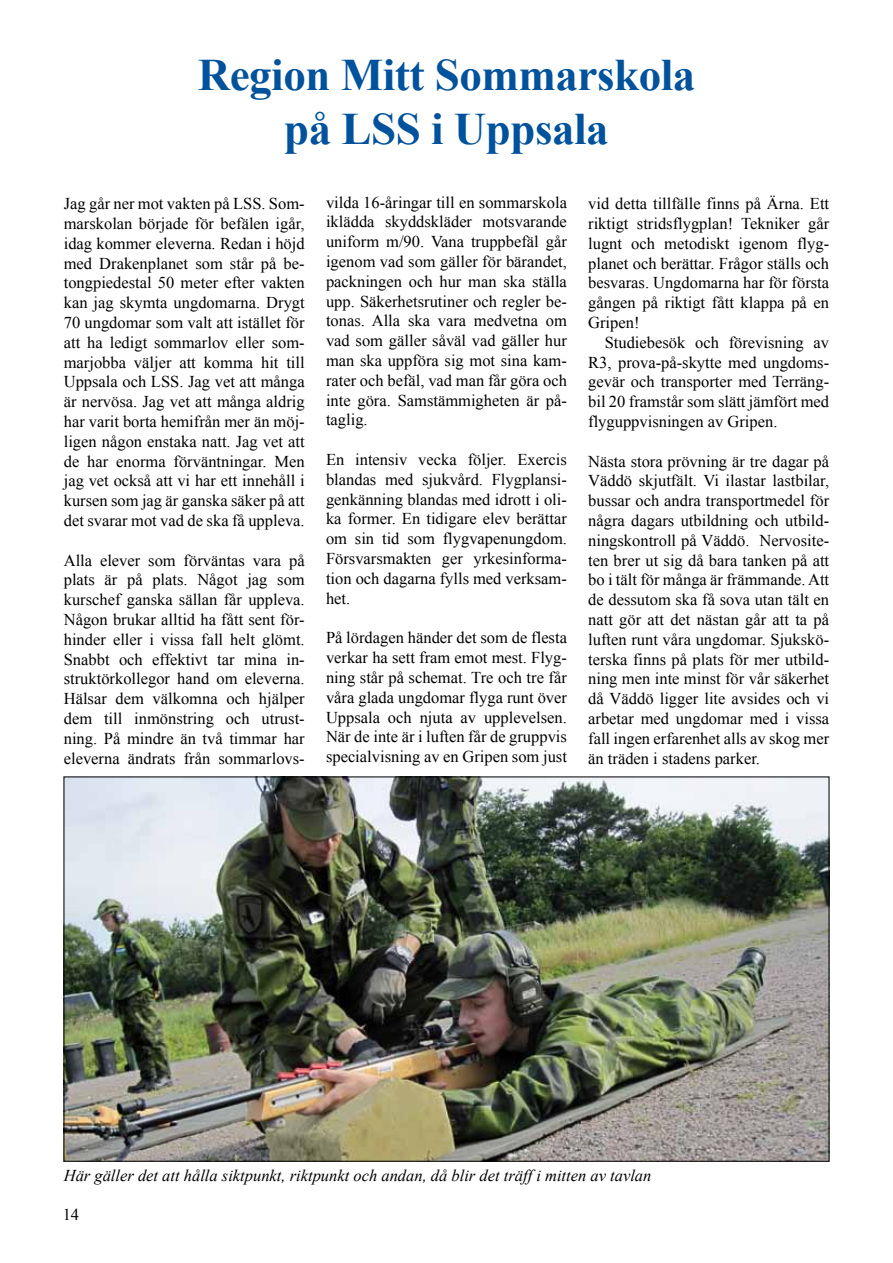
<style>
.page{position:relative;width:893px;height:1263px;background:#fff}
.page>*{position:absolute;margin:0;border:0;box-sizing:border-box;transform-origin:0 0}
.t1{font:700 45px/54px "Times New Roman";letter-spacing:-.01em;color:#00529c;text-align:center}
.t2{font:16.5px/19.8px "Times New Roman";color:#000;text-align:justify}
.t3{font:italic 16.5px "Times New Roman";color:#000}
</style>
<div class="page">
<img style="left:66px;top:779px;width:761px;height:380px">
<h1 class="t1" style="left:198px;top:47px;width:499px">Region Mitt Sommarskola på LSS i Uppsala</h1>
<p class="t2" style="left:64px;top:193px;width:242px">Jag går ner mot vakten på LSS. Som&shy;marskolan började för befälen igår, idag kommer eleverna. Redan i höjd med Drakenplanet som står på be&shy;tongpiedestal 50 meter efter vakten kan jag skymta ungdomarna. Drygt 70 ungdomar som valt att istället för att ha ledigt sommarlov eller som&shy;marjobba väljer att komma hit till Uppsala och LSS. Jag vet att många är nervösa. Jag vet att många aldrig har varit borta hemifrån mer än möj&shy;ligen någon enstaka natt. Jag vet att de har enorma förväntningar. Men jag vet också att vi har ett innehåll i kursen som jag är ganska säker på att det svarar mot vad de ska få uppleva.</p>
<p class="t2" style="left:64px;top:550px;width:242px">Alla elever som förväntas vara på plats är på plats. Något jag som kurschef ganska sällan får uppleva.<br>Någon brukar alltid ha fått sent för&shy;hinder eller i vissa fall helt glömt.<br>Snabbt och effektivt tar mina in&shy;struktörkollegor hand om eleverna.<br>Hälsar dem välkomna och hjälper dem till inmönstring och utrust&shy;ning. På mindre än två timmar har eleverna ändrats från sommarlovs-</p>
<p class="t2" style="left:326px;top:192px;width:242px">vilda 16-åringar till en sommarskola iklädda skyddskläder motsvarande uniform m/90. Vana truppbefäl går igenom vad som gäller för bärandet, packningen och hur man ska ställa upp. Säkerhetsrutiner och regler be&shy;tonas. Alla ska vara medvetna om vad som gäller såväl vad gäller hur man ska uppföra sig mot sina kam&shy;rater och befäl, vad man får göra och inte göra. Samstämmigheten är på&shy;taglig.</p>
<p class="t2" style="left:326px;top:449px;width:242px">En intensiv vecka följer. Exercis blandas med sjukvård. Flygplansi&shy;genkänning blandas med idrott i oli&shy;ka former. En tidigare elev berättar om sin tid som flygvapenungdom.<br>Försvarsmakten ger yrkesinforma&shy;tion och dagarna fylls med verksam&shy;het.</p>
<p class="t2" style="left:326px;top:628px;width:242px">På lördagen händer det som de flesta verkar ha sett fram emot mest. Flyg&shy;ning står på schemat. Tre och tre får våra glada ungdomar flyga runt över Uppsala och njuta av upplevelsen.<br>När de inte är i luften får de gruppvis specialvisning av en Gripen som just</p>
<p class="t2" style="left:588px;top:193px;width:242px">vid detta tillfälle finns på Ärna. Ett riktigt stridsflygplan! Tekniker går lugnt och metodiskt igenom flyg&shy;planet och berättar. Frågor ställs och besvaras. Ungdomarna har för första gången på riktigt fått klappa på en Gripen!</p>
<p class="t2" style="left:588px;top:332px;width:242px;text-indent:16px">Studiebesök och förevisning av R3, prova-på-skytte med ungdoms&shy;gevär och transporter med Terräng&shy;bil 20 framstår som slätt jämfört med flyguppvisningen av Gripen.</p>
<p class="t2" style="left:588px;top:451px;width:242px">Nästa stora prövning är tre dagar på Väddö skjutfält. Vi ilastar lastbilar, bussar och andra transportmedel för några dagars utbildning och utbild&shy;ningskontroll på Väddö. Nervosite&shy;ten brer ut sig då bara tanken på att bo i tält för många är främmande. Att de dessutom ska få sova utan tält en natt gör att det nästan går att ta på luften runt våra ungdomar. Sjukskö&shy;terska finns på plats för mer utbild&shy;ning men inte minst för vår säkerhet då Väddö ligger lite avsides och vi arbetar med ungdomar med i vissa fall ingen erfarenhet alls av skog mer än träden i stadens parker.</p>
<p class="t3" style="left:64px;top:1164px;width:589px">Här gäller det att hålla siktpunkt, riktpunkt och andan, då blir det träff i mitten av tavlan</p>
<p class="t2" style="left:63px;top:1204px;width:18px">14</p>
</div>
